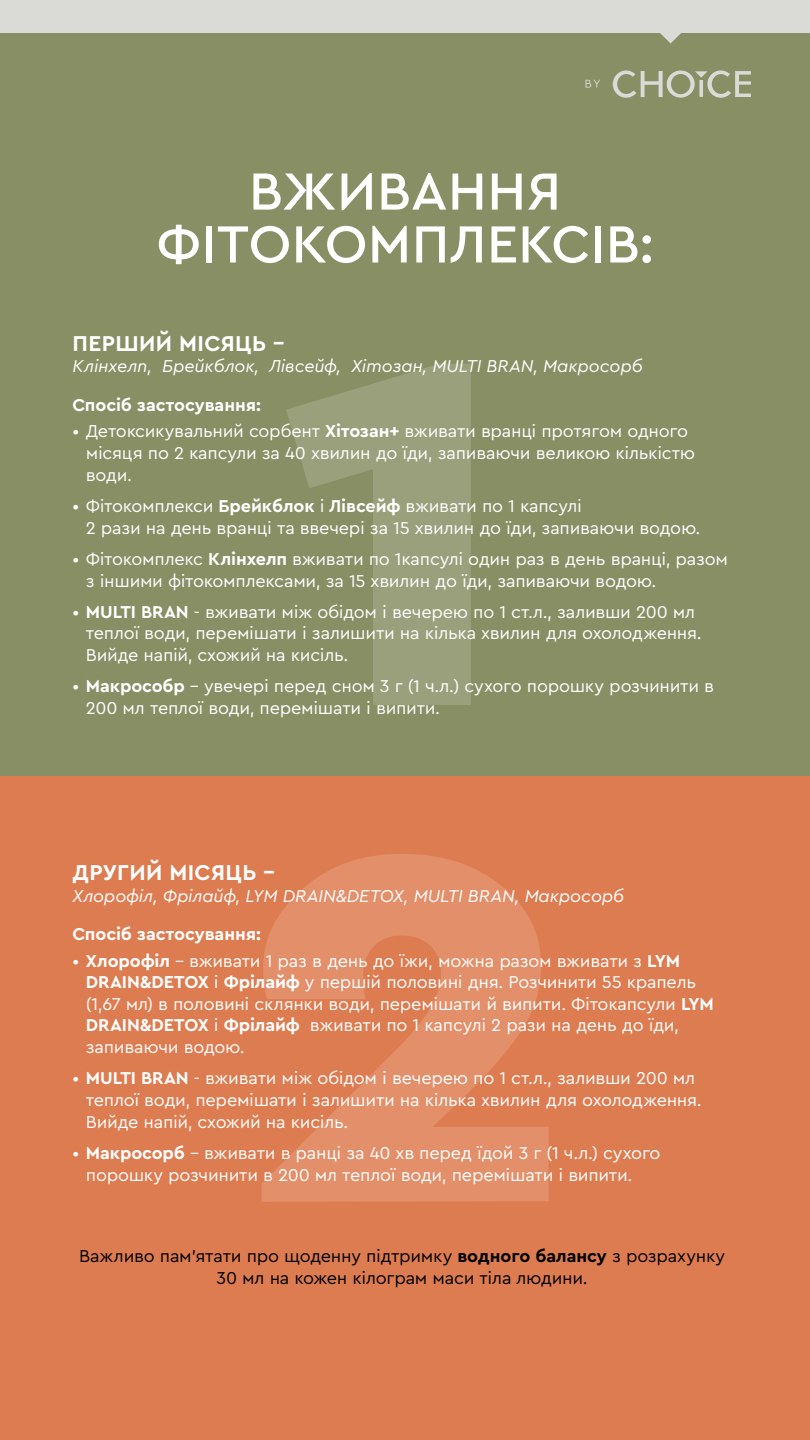
<style>
.page{position:relative;width:810px;height:1440px;background:#fff}
.page>*{position:absolute;margin:0;border:0;box-sizing:border-box;transform-origin:0 0}
.t1{font:500 54.68px/52.9px "Cera PRO";letter-spacing:.01em;color:#fff;text-align:center}
.t2{font:700 22.5px "Cera PRO";letter-spacing:.015em;color:#fff}
.t3{font:18px/21.6px "Cera PRO";letter-spacing:-.015em;color:#fff}
.t4{font:italic 18px "Cera PRO";letter-spacing:-.01em;color:#fff}
.t5{font:18px/21.6px "Cera PRO";letter-spacing:-.015em;color:#000;text-align:center}
.t6{font:700 18px "Cera PRO";letter-spacing:-.005em;color:#fff}
.s1{font-weight:700}
</style>
<div class="page">
<div style="left:0;top:0;width:810px;height:777px;background:#898f65"></div>
<div style="left:0;top:777px;width:810px;height:663px;background:#dd7c50"></div>
<svg style="left:286px;top:364px;width:185px;height:341px;fill:#9ba07c"></svg>
<svg style="left:261px;top:854px;width:288px;height:348px;fill:#e28f6a"></svg>
<svg style="left:613px;top:70px;width:138px;height:28px"></svg>
<svg style="left:586px;top:80px;width:14px;height:8px"></svg>
<svg style="left:0;top:0;width:810px;height:44px"></svg>
<p class="t1" style="left:156px;top:162px;width:499px">ВЖИВАННЯ<br>ФІТОКОМПЛЕКСІВ:</p>
<p class="t2" style="left:73px;top:328px;width:213px">ПЕРШИЙ МІСЯЦЬ –</p>
<p class="t4" style="left:72px;top:354px;width:572px">Клінхелп, Брейкблок, Лівсейф, Хітозан, MULTI BRAN, Макросорб</p>
<p class="t6" style="left:72px;top:393px;width:190px">Спосіб застосування:</p>
<p class="t3" style="left:86px;top:420px;width:611px;text-indent:-14px">• Детоксикувальний сорбент <span class="s1">Хітозан+</span> вживати вранці протягом одного місяця по 2 капсули за 40 хвилин до їди, запиваючи великою кількістю води.</p>
<p class="t3" style="left:86px;top:494px;width:616px;text-indent:-14px">• Фітокомплекси <span class="s1">Брейкблок</span> і <span class="s1">Лівсейф</span> вживати по 1 капсулі<br>2 рази на день вранці та ввечері за 15 хвилин до їди, запиваючи водою.</p>
<p class="t3" style="left:86px;top:547px;width:644px;text-indent:-14px">• Фітокомплекс <span class="s1">Клінхелп</span> вживати по 1капсулі один раз в день вранці, разом з іншими фітокомплексами, за 15 хвилин до їди, запиваючи водою.</p>
<p class="t3" style="left:86px;top:600px;width:617px;text-indent:-14px">• <span class="s1">MULTI BRAN</span> - вживати між обідом і вечерею по 1 ст.л., заливши 200 мл теплої води, перемішати і залишити на кілька хвилин для охолодження.<br>Вийде напій, схожий на кисіль.</p>
<p class="t3" style="left:86px;top:675px;width:630px;text-indent:-14px">• <span class="s1">Макрособр</span> – увечері перед сном 3 г (1 ч.л.) сухого порошку розчинити в<br>200 мл теплої води, перемішати і випити.</p>
<p class="t2" style="left:73px;top:858px;width:204px">ДРУГИЙ МІСЯЦЬ –</p>
<p class="t4" style="left:72px;top:884px;width:553px">Хлорофіл, Фрілайф, LYM DRAIN&amp;DETOX, MULTI BRAN, Макросорб</p>
<p class="t6" style="left:72px;top:922px;width:190px">Спосіб застосування:</p>
<p class="t3" style="left:86px;top:949px;width:630px;text-indent:-14px">• <span class="s1">Хлорофіл</span> – вживати 1 раз в день до їжи, можна разом вживати з <span class="s1">LYM DRAIN&amp;DETOX</span> і <span class="s1">Фрілайф</span> у першій половині дня. Розчинити 55 крапель (1,67 мл) в половині склянки води, перемішати й випити. Фітокапсули <span class="s1">LYM DRAIN&amp;DETOX</span> і <span class="s1">Фрілайф</span> вживати по 1 капсулі 2 рази на день до їди, запиваючи водою.</p>
<p class="t3" style="left:86px;top:1067px;width:617px;text-indent:-14px">• <span class="s1">MULTI BRAN</span> - вживати між обідом і вечерею по 1 ст.л., заливши 200 мл теплої води, перемішати і залишити на кілька хвилин для охолодження.<br>Вийде напій, схожий на кисіль.</p>
<p class="t3" style="left:86px;top:1141px;width:576px;text-indent:-14px">• <span class="s1">Макросорб</span> – вживати в ранці за 40 хв перед їдой 3 г (1 ч.л.) сухого порошку розчинити в 200 мл теплої води, перемішати і випити.</p>
<p class="t5" style="left:79px;top:1245px;width:648px">Важливо пам’ятати про щоденну підтримку <span class="s1">водного балансу</span> з розрахунку<br>30 мл на кожен кілограм маси тіла людини.</p>
</div>
